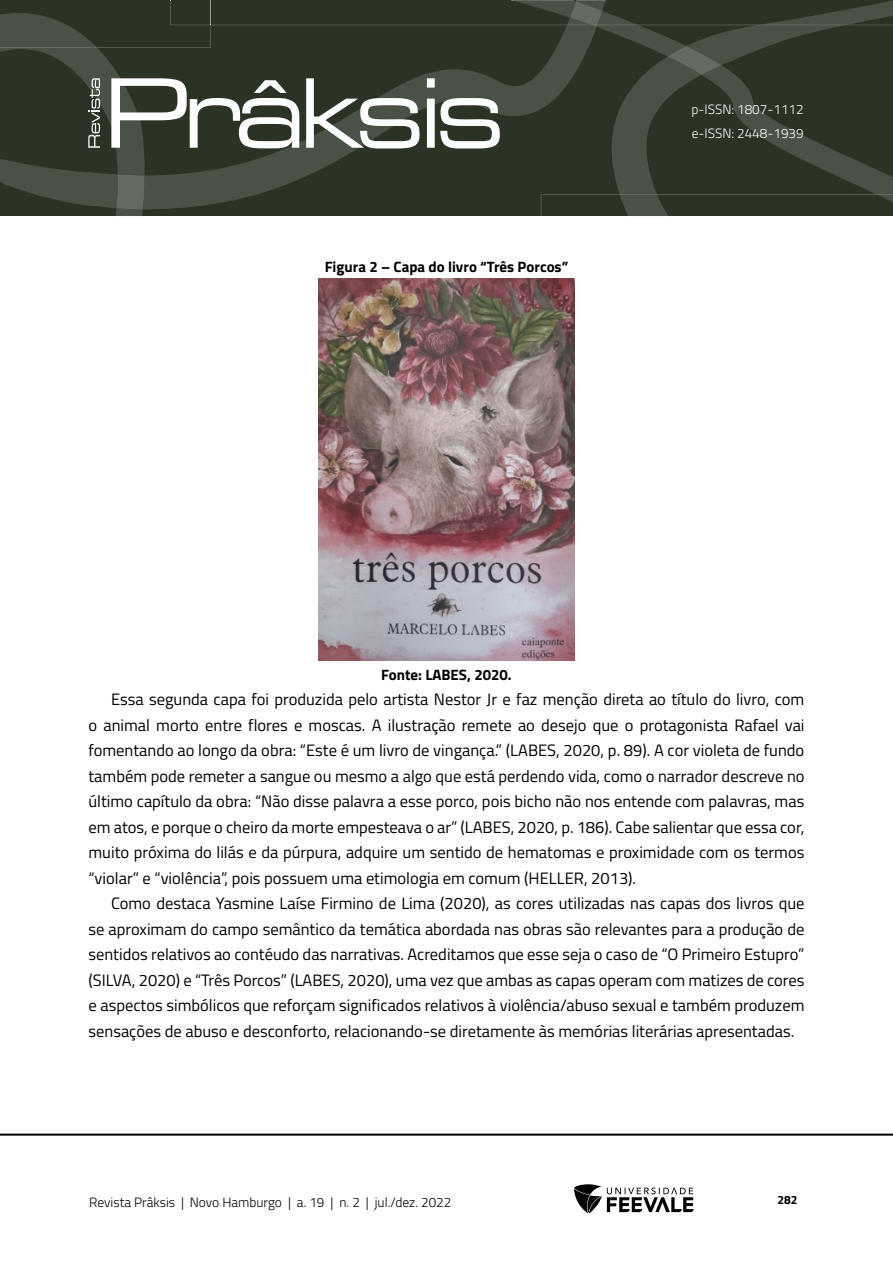
<style>
.page{position:relative;width:893px;height:1263px;background:#fff}
.page>*{position:absolute;margin:0;border:0;box-sizing:border-box;transform-origin:0 0}
.Corpo_de_texto{font:16.5px/25.5px "Titillium Web";color:#000;text-align:justify}
.Fonte{font:700 15px "Titillium Web";color:#000}
.t1{font:300 13.5px "Titillium Web";color:#000}
.t2{font:300 13.5px/24px "Titillium Web";color:#fff}
.t3{font:700 12px "Titillium Web";color:#000}
</style>
<div class="page">
<hr style="left:0;top:1133px;width:893px;height:3px;background:#000">
<svg style="left:574px;top:1184px;width:120px;height:29px"></svg>
<svg style="left:0;top:0;width:893px;height:216px;background:#3c4436"></svg>
<img style="left:319px;top:278px;width:255px;height:383px">
<p class="Fonte" style="left:325px;top:255px;width:245px">Figura 2 – Capa do livro “Três Porcos”</p>
<p class="t2" style="left:691px;top:97px;width:114px">p-ISSN: 1807-1112 e-ISSN: 2448-1939</p>
<p class="Fonte" style="left:381px;top:663px;width:132px">Fonte: LABES, 2020.</p>
<p class="Corpo_de_texto" style="left:88px;top:686px;width:718px;text-indent:22px">Essa segunda capa foi produzida pelo artista Nestor Jr e faz menção direta ao título do livro, com o animal morto entre flores e moscas. A ilustração remete ao desejo que o protagonista Rafael vai fomentando ao longo da obra: “Este é um livro de vingança.” (LABES, 2020, p. 89). A cor violeta de fundo também pode remeter a sangue ou mesmo a algo que está perdendo vida, como o narrador descreve no último capítulo da obra: “Não disse palavra a esse porco, pois bicho não nos entende com palavras, mas em atos, e porque o cheiro da morte empesteava o ar” (LABES, 2020, p. 186). Cabe salientar que essa cor, muito próxima do lilás e da púrpura, adquire um sentido de hematomas e proximidade com os termos “violar” e “violência”, pois possuem uma etimologia em comum (HELLER, 2013).</p>
<p class="Corpo_de_texto" style="left:88px;top:890px;width:717px;text-indent:22px">Como destaca Yasmine Laíse Firmino de Lima (2020), as cores utilizadas nas capas dos livros que se aproximam do campo semântico da temática abordada nas obras são relevantes para a produção de sentidos relativos ao contéudo das narrativas. Acreditamos que esse seja o caso de “O Primeiro Estupro” (SILVA, 2020) e “Três Porcos” (LABES, 2020), uma vez que ambas as capas operam com matizes de cores e aspectos simbólicos que reforçam significados relativos à violência/abuso sexual e também produzem sensações de abuso e desconforto, relacionando-se diretamente às memórias literárias apresentadas.</p>
<p class="t1" style="left:89px;top:1192px;width:364px">Revista Prâksis | Novo Hamburgo | a. 19 | n. 2 | jul./dez. 2022</p>
<p class="t3" style="left:777px;top:1190px;width:22px">282</p>
</div>
